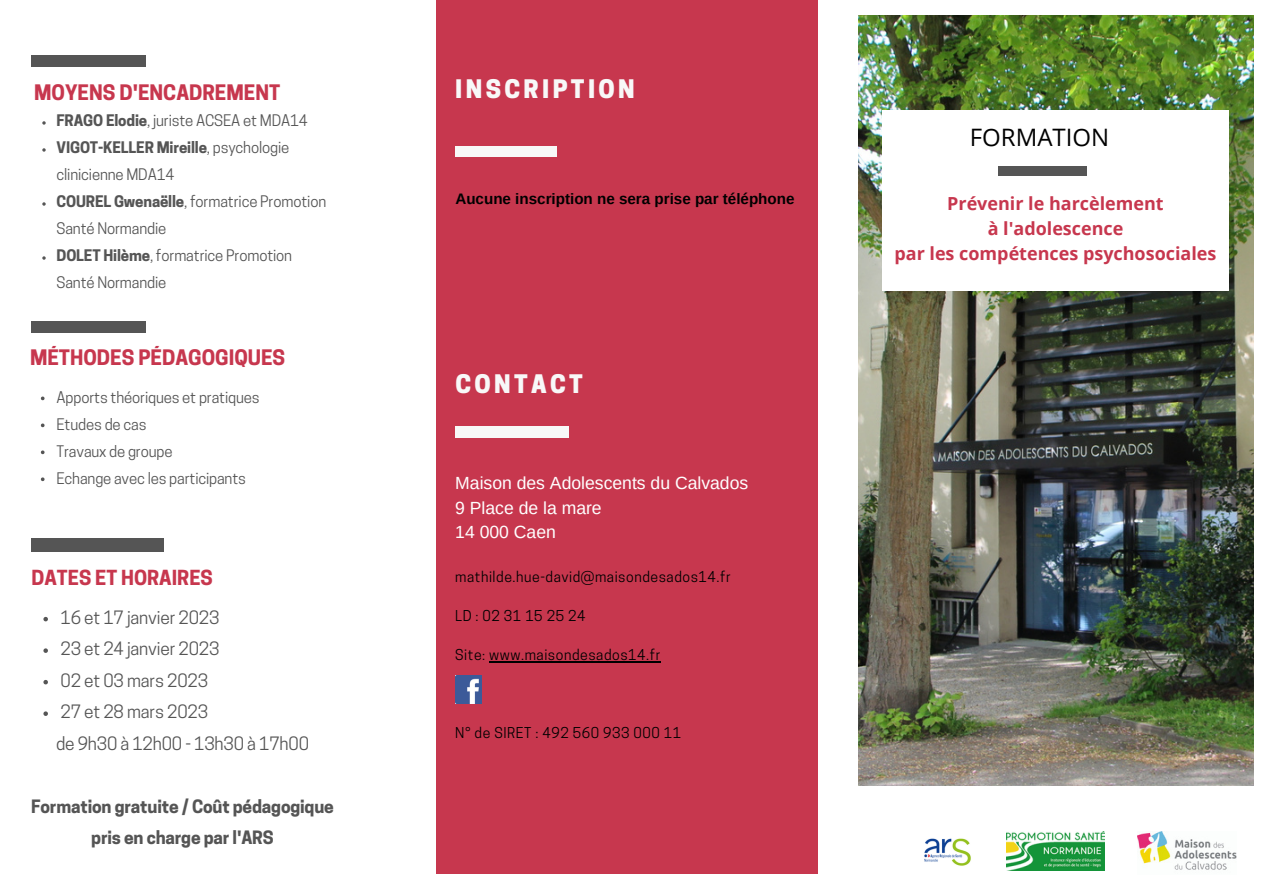
<style>
.page{position:relative;width:1263px;height:894px;background:#fff}
.page>*{position:absolute;margin:0;border:0;box-sizing:border-box;transform-origin:0 0}
.t1{font:800 24px "Cooper Hewitt";letter-spacing:.14em;color:#f8f8f8}
.t2{font:24px "Open Sans";color:#000}
.t3{font:700 20.1px "Cooper Hewitt";color:#c7374e}
.t4{font:700 19.5px "Cooper Hewitt";color:#c7374e}
.t5{font:700 18px/24.8px "Open Sans";color:#c7374e;text-align:center}
.t6{font:17.55px/24.3px "Arimo";color:#fff}
.t7{font:17.25px/31.5px "Cooper Hewitt";letter-spacing:-.01em;color:#555}
.t8{font:700 17.25px/31.5px "Cooper Hewitt";letter-spacing:-.01em;color:#555;text-align:center}
.t9{font:700 15.15px "Arimo";color:#000}
.t10{font:15px/27px "Cooper Hewitt";letter-spacing:-.01em;color:#555}
.t11{font:14.1px "Cooper Hewitt";letter-spacing:.04em;color:#000}
.s1{font-weight:700}
</style>
<div class="page">
<img style="left:858px;top:15px;width:395px;height:770px">
<div style="left:436px;top:0;width:381px;height:873px;background:#c7374e"></div>
<div style="left:31px;top:55px;width:115px;height:12px;background:#555"></div>
<hr style="left:489px;top:661px;width:172px;height:1px;background:#000">
<div style="left:455px;top:426px;width:114px;height:11px;background:#f8f8f8"></div>
<img style="left:455px;top:675px;width:26px;height:28px">
<img style="left:1137px;top:831px;width:99px;height:39px">
<img style="left:924px;top:838px;width:47px;height:28px">
<div style="left:31px;top:321px;width:115px;height:11px;background:#555"></div>
<div style="left:31px;top:537px;width:133px;height:14px;background:#555"></div>
<div style="left:455px;top:146px;width:101px;height:10px;background:#f8f8f8"></div>
<div style="left:883px;top:110px;width:346px;height:180px;background:#fff"></div>
<div style="left:998px;top:167px;width:89px;height:9px;background:#555"></div>
<img style="left:1006px;top:831px;width:98px;height:39px">
<svg style="left:42px;top:121px;width:4px;height:4px"></svg>
<svg style="left:42px;top:148px;width:4px;height:4px"></svg>
<svg style="left:42px;top:202px;width:4px;height:4px"></svg>
<svg style="left:42px;top:256px;width:4px;height:4px"></svg>
<svg style="left:41px;top:396px;width:4px;height:4px"></svg>
<svg style="left:41px;top:423px;width:4px;height:4px"></svg>
<svg style="left:41px;top:450px;width:4px;height:4px"></svg>
<svg style="left:41px;top:477px;width:4px;height:4px"></svg>
<svg style="left:43px;top:616px;width:5px;height:5px"></svg>
<svg style="left:43px;top:648px;width:5px;height:4px"></svg>
<svg style="left:43px;top:680px;width:5px;height:4px"></svg>
<svg style="left:43px;top:711px;width:5px;height:4px"></svg>
<h2 class="t3" style="left:34px;top:85px;width:248px">MOYENS D'ENCADREMENT</h2>
<p class="t10" style="left:57px;top:108px;width:271px"><span class="s1">FRAGO Elodie</span>, juriste ACSEA et MDA14<br><span class="s1">VIGOT-KELLER Mireille</span>, psychologie clinicienne MDA14<br><span class="s1">COUREL Gwenaëlle</span>, formatrice Promotion<br>Santé Normandie<br><span class="s1">DOLET Hilème</span>, formatrice Promotion<br>Santé Normandie</p>
<h2 class="t3" style="left:30px;top:350px;width:257px">MÉTHODES PÉDAGOGIQUES</h2>
<p class="t10" style="left:57px;top:385px;width:205px">Apports théoriques et pratiques<br>Etudes de cas<br>Travaux de groupe<br>Echange avec les participants</p>
<h3 class="t4" style="left:32px;top:570px;width:183px">DATES ET HORAIRES</h3>
<p class="t7" style="left:56px;top:603px;width:255px">16 et 17 janvier 2023<br>23 et 24 janvier 2023<br>02 et 03 mars 2023<br>27 et 28 mars 2023<br>de 9h30 à 12h00 - 13h30 à 17h00</p>
<p class="t8" style="left:31px;top:792px;width:304px">Formation gratuite / Coût pédagogique pris en charge par l'ARS</p>
<h1 class="t1" style="left:455px;top:80px;width:181px">INSCRIPTION</h1>
<p class="t9" style="left:455px;top:190px;width:341px">Aucune inscription ne sera prise par téléphone</p>
<h1 class="t1" style="left:455px;top:375px;width:129px">CONTACT</h1>
<p class="t6" style="left:455px;top:471px;width:294px">Maison des Adolescents du Calvados<br>9 Place de la mare<br>14 000 Caen</p>
<p class="t11" style="left:455px;top:571px;width:277px">mathilde.hue-david@maisondesados14.fr</p>
<p class="t11" style="left:455px;top:610px;width:132px">LD : 02 31 15 25 24</p>
<p class="t11" style="left:455px;top:649px;width:207px">Site: www.maisondesados14.fr</p>
<p class="t11" style="left:455px;top:727px;width:227px">N° de SIRET : 492 560 933 000 11</p>
<h1 class="t2" style="left:970px;top:120px;width:141px">FORMATION</h1>
<p class="t5" style="left:894px;top:191px;width:324px">Prévenir le harcèlement<br>à l'adolescence<br>par les compétences psychosociales</p>
</div>
